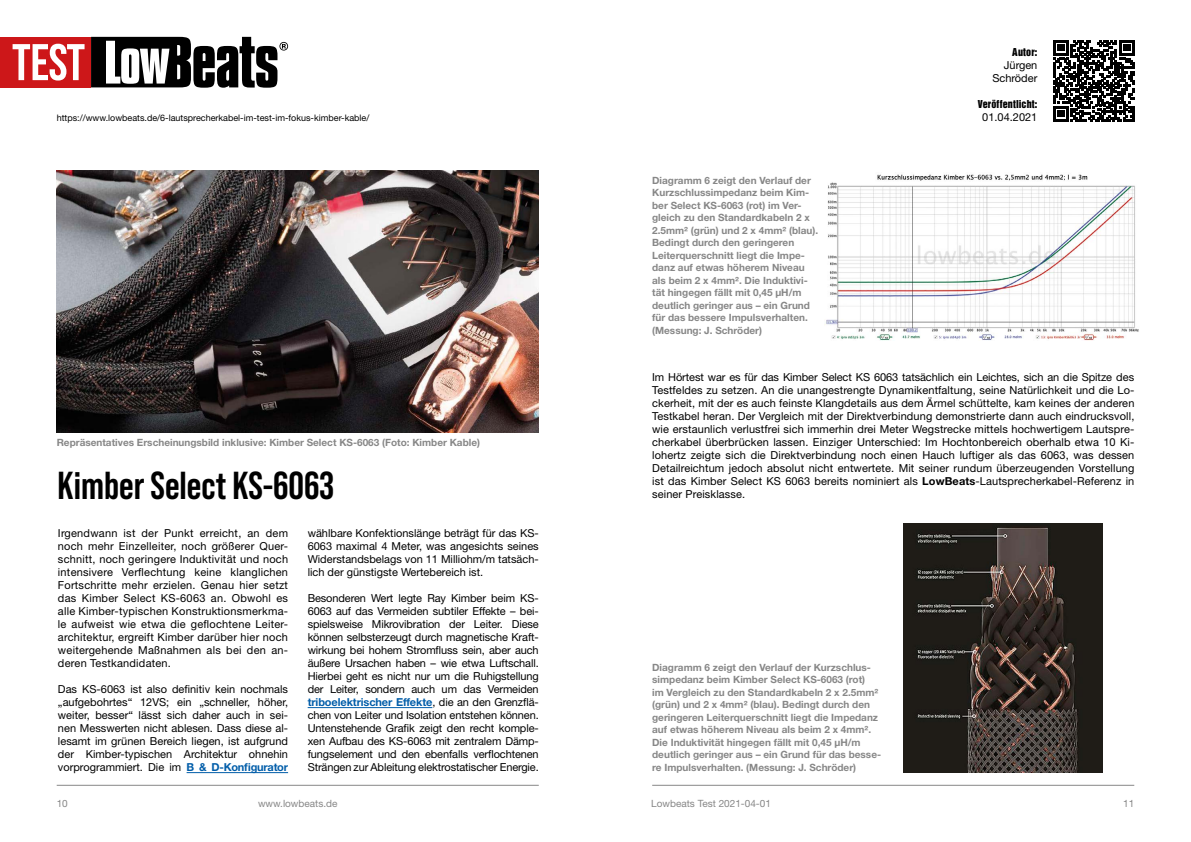
<style>
.page{position:relative;width:1191px;height:842px;background:#fff}
.page>*{position:absolute;margin:0;border:0;box-sizing:border-box;transform-origin:0 0}
.H2_Bebas_39{font:700 39px "Bebas Neue Pro";color:#000}
.Fließtext_11_13_Bloc{font:11px/13px "Helvetica Neue LT Std";color:#000;text-align:justify}
.BU_10_11_grau{font:700 10px/12.5px "Helvetica Neue LT Std";color:#878787}
.t1{font:10px "Helvetica Neue LT Std";color:#878787}
.t2{font:10px "Helvetica Inserat LT Std";letter-spacing:.015em;color:#000}
.t3{font:9px "Helvetica Neue LT Std";color:#000}
.s1{font-weight:700;color:#005da9}
.s2{font-weight:700}
</style>
<div class="page">
<hr style="left:57px;top:785px;width:482px;height:1px;background:#878787">
<hr style="left:652px;top:785px;width:482px;height:1px;background:#878787">
<div style="left:0;top:37px;width:91px;height:50px;background:#cd1719"></div>
<svg style="left:91px;top:37px;width:197px;height:51px"></svg>
<svg style="left:13px;top:44px;width:72px;height:37px"></svg>
<svg style="left:1053px;top:40px;width:81px;height:82px"></svg>
<hr style="left:187px;top:772px;width:101px;height:1px;background:#005da9">
<img style="left:57px;top:170px;width:482px;height:262px">
<img style="left:903px;top:524px;width:199px;height:248px">
<img style="left:825px;top:174px;width:314px;height:167px">
<hr style="left:308px;top:707px;width:124px;height:1px;background:#005da9">
<p class="t3" style="left:57px;top:112px;width:314px">https://www.lowbeats.de/6-lautsprecherkabel-im-test-im-fokus-kimber-kable/</p>
<p class="BU_10_11_grau" style="left:57px;top:436px;width:425px">Repräsentatives Erscheinungsbild inklusive: Kimber Select KS-6063 (Foto: Kimber Kable)</p>
<p class="H2_Bebas_39" style="left:58px;top:463px;width:278px">Kimber Select KS-6063</p>
<p class="Fließtext_11_13_Bloc" style="left:308px;top:526px;width:233px">wählbare Konfektionslänge beträgt für das KS-6063 maximal 4 Meter, was angesichts seines Widerstandsbelags von 11 Milliohm/m tatsäch&shy;lich der günstigste Wertebereich ist.</p>
<p class="Fließtext_11_13_Bloc" style="left:308px;top:591px;width:233px">Besonderen Wert legte Ray Kimber beim KS-6063 auf das Vermeiden subtiler Effekte – bei&shy;spielsweise Mikrovibration der Leiter. Diese können selbsterzeugt durch magnetische Kraft&shy;wirkung bei hohem Stromfluss sein, aber auch äußere Ursachen haben – wie etwa Luftschall.<br>Hierbei geht es nicht nur um die Ruhigstellung der Leiter, sondern auch um das Vermeiden <span class="s1">triboelektrischer Effekte</span>, die an den Grenzflä&shy;chen von Leiter und Isolation entstehen können.<br>Untenstehende Grafik zeigt den recht komple&shy;xen Aufbau des KS-6063 mit zentralem Dämp&shy;fungselement und den ebenfalls verflochtenen Strängen zur Ableitung elektrostatischer Energie.</p>
<p class="Fließtext_11_13_Bloc" style="left:58px;top:526px;width:232px">Irgendwann ist der Punkt erreicht, an dem noch mehr Einzelleiter, noch größerer Quer&shy;schnitt, noch geringere Induktivität und noch intensivere Verflechtung keine klanglichen Fortschritte mehr erzielen. Genau hier setzt das Kimber Select KS-6063 an. Obwohl es alle Kimber-typischen Konstruktionsmerkma&shy;le aufweist wie etwa die geflochtene Leiter&shy;architektur, ergreift Kimber darüber hier noch weitergehende Maßnahmen als bei den an&shy;deren Testkandidaten.</p>
<p class="Fließtext_11_13_Bloc" style="left:58px;top:682px;width:232px">Das KS-6063 ist also definitiv kein nochmals „aufgebohrtes“ 12VS; ein „schneller, höher, weiter, besser“ lässt sich daher auch in sei&shy;nen Messwerten nicht ablesen. Dass diese al&shy;lesamt im grünen Bereich liegen, ist aufgrund der Kimber-typischen Architektur ohnehin vorprogrammiert. Die im <span class="s1">B &amp; D-Konfigurator</span></p>
<p class="BU_10_11_grau" style="left:652px;top:174px;width:167px">Diagramm 6 zeigt den Verlauf der<br>Kurzschlussimpedanz beim Kim&shy;ber Select KS-6063 (rot) im Ver&shy;gleich zu den Standardkabeln 2 x<br>2.5mm² (grün) und 2 x 4mm² (blau).<br>Bedingt durch den geringeren<br>Leiterquerschnitt liegt die Impe&shy;danz auf etwas höherem Niveau als beim 2 x 4mm². Die Induktivi&shy;tät hingegen fällt mit 0,45 µH/m deutlich geringer aus – ein Grund für das bessere Impulsverhalten. (Messung: J. Schröder)</p>
<p class="t2" style="left:1012px;top:46px;width:27px">Autor:</p>
<p class="Fließtext_11_13_Bloc" style="left:992px;top:58px;width:47px;text-align:right">Jürgen<br>Schröder</p>
<p class="t2" style="left:977px;top:98px;width:61px">Veröffentlicht:</p>
<p class="Fließtext_11_13_Bloc" style="left:982px;top:110px;width:57px">01.04.2021</p>
<p class="Fließtext_11_13_Bloc" style="left:652px;top:370px;width:484px">Im Hörtest war es für das Kimber Select KS 6063 tatsächlich ein Leichtes, sich an die Spitze des Testfeldes zu setzen. An die unangestrengte Dynamikentfaltung, seine Natürlichkeit und die Lo&shy;ckerheit, mit der es auch feinste Klangdetails aus dem Ärmel schüttelte, kam keines der anderen Testkabel heran. Der Vergleich mit der Direktverbindung demonstrierte dann auch eindrucksvoll, wie erstaunlich verlustfrei sich immerhin drei Meter Wegstrecke mittels hochwertigem Lautspre&shy;cherkabel überbrücken lassen. Einziger Unterschied: Im Hochtonbereich oberhalb etwa 10 Ki&shy;lohertz zeigte sich die Direktverbindung noch einen Hauch luftiger als das 6063, was dessen Detailreichtum jedoch absolut nicht entwertete. Mit seiner rundum überzeugenden Vorstellung ist das Kimber Select KS 6063 bereits nominiert als <span class="s2">LowBeats</span>-Lautsprecherkabel-Referenz in seiner Preisklasse.</p>
<p class="BU_10_11_grau" style="left:652px;top:660px;width:230px">Diagramm 6 zeigt den Verlauf der Kurzschlus&shy;simpedanz beim Kimber Select KS-6063 (rot)<br>im Vergleich zu den Standardkabeln 2 x 2.5mm² (grün) und 2 x 4mm² (blau). Bedingt durch den geringeren Leiterquerschnitt liegt die Impedanz auf etwas höherem Niveau als beim 2 x 4mm².<br>Die Induktivität hingegen fällt mit 0,45 µH/m deutlich geringer aus – ein Grund für das besse&shy;re Impulsverhalten. (Messung: J. Schröder)</p>
<p class="t1" style="left:57px;top:797px;width:13px">10</p>
<p class="t1" style="left:258px;top:797px;width:81px">www.lowbeats.de</p>
<p class="t1" style="left:651px;top:797px;width:121px">Lowbeats Test 2021-04-01</p>
<p class="t1" style="left:1123px;top:797px;width:13px">11</p>
</div>
